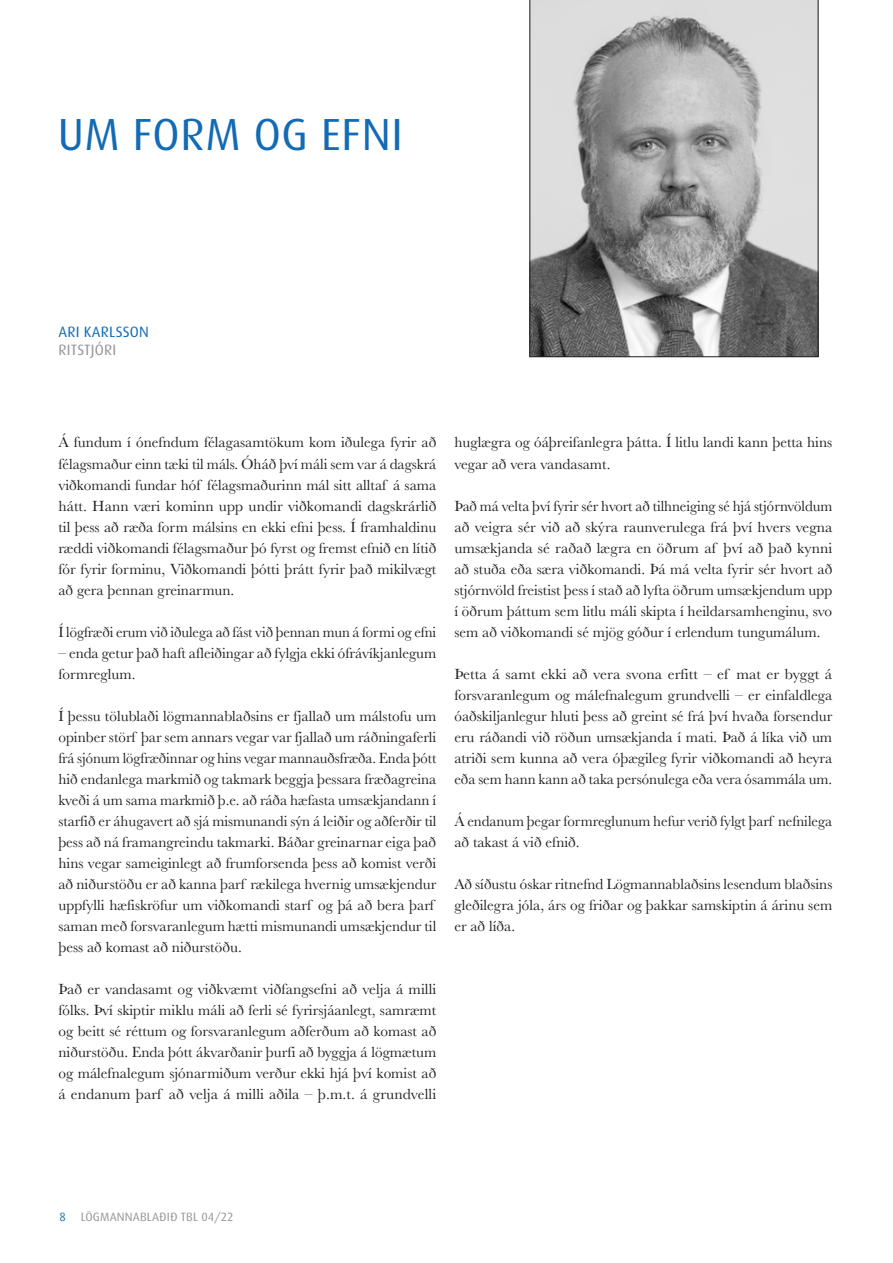
<style>
.page{position:relative;width:893px;height:1263px;background:#fff}
.page>*{position:absolute;margin:0;border:0;box-sizing:border-box;transform-origin:0 0}
.t1{font:45px "Dax";letter-spacing:.015em;color:#126bb4}
.t2{font:15.3px/21px "Baskerville";color:#231f20;text-align:justify}
.t3{font:15px "Dax";letter-spacing:.015em;color:#126bb4}
.t4{font:15px "Dax";letter-spacing:.015em;color:#939598}
.t5{font:12px "Dax";letter-spacing:.015em;color:#939598}
.s1{color:#126bb4}
</style>
<div class="page">
<svg style="left:529px;top:0;width:289px;height:357px;background:#a5a5a5"></svg>
<h1 class="t1" style="left:58px;top:110px;width:347px">UM FORM OG EFNI</h1>
<p class="t3" style="left:58px;top:324px;width:92px">ARI KARLSSON</p>
<p class="t4" style="left:58px;top:342px;width:59px">RITSTJÓRI</p>
<p class="t2" style="left:58px;top:432px;width:380px">Á fundum í ónefndum félagasamtökum kom iðulega fyrir að félagsmaður einn tæki til máls. Óháð því máli sem var á dagskrá viðkomandi fundar hóf félagsmaðurinn mál sitt alltaf á sama hátt. Hann væri kominn upp undir viðkomandi dagskrárlið til þess að ræða form málsins en ekki efni þess. Í framhaldinu ræddi viðkomandi félagsmaður þó fyrst og fremst efnið en lítið fór fyrir forminu, Viðkomandi þótti þrátt fyrir það mikilvægt að gera þennan greinarmun.</p>
<p class="t2" style="left:58px;top:621px;width:379px">Í lögfræði erum við iðulega að fást við þennan mun á formi og efni</p>
<p class="t2" style="left:58px;top:642px;width:379px">– enda getur það haft afleiðingar að fylgja ekki ófrávíkjanlegum formreglum.</p>
<p class="t2" style="left:58px;top:705px;width:380px;text-align:left">Í þessu tölublaði lögmannablaðsins er fjallað um málstofu um opinber störf þar sem annars vegar var fjallað um ráðningaferli frá sjónum lögfræðinnar og hins vegar mannauðsfræða. Enda þótt hið endanlega markmið og takmark beggja þessara fræðagreina kveði á um sama markmið þ.e. að ráða hæfasta umsækjandann í starfið er áhugavert að sjá mismunandi sýn á leiðir og aðferðir til þess að ná framangreindu takmarki. Báðar greinarnar eiga það hins vegar sameiginlegt að frumforsenda þess að komist verði að niðurstöðu er að kanna þarf rækilega hvernig umsækjendur uppfylli hæfiskröfur um viðkomandi starf og þá að bera þarf saman með forsvaranlegum hætti mismunandi umsækjendur til þess að komast að niðurstöðu.</p>
<p class="t2" style="left:58px;top:978px;width:379px">Það er vandasamt og viðkvæmt viðfangsefni að velja á milli fólks. Því skiptir miklu máli að ferli sé fyrirsjáanlegt, samræmt og beitt sé réttum og forsvaranlegum aðferðum að komast að niðurstöðu. Enda þótt ákvarðanir þurfi að byggja á lögmætum og málefnalegum sjónarmiðum verður ekki hjá því komist að á endanum þarf að velja á milli aðila – þ.m.t. á grundvelli</p>
<p class="t2" style="left:454px;top:432px;width:379px">huglægra og óáþreifanlegra þátta. Í litlu landi kann þetta hins vegar að vera vandasamt.</p>
<p class="t2" style="left:454px;top:495px;width:380px">Það má velta því fyrir sér hvort að tilhneiging sé hjá stjórnvöldum að veigra sér við að skýra raunverulega frá því hvers vegna umsækjanda sé raðað lægra en öðrum af því að það kynni að stuða eða særa viðkomandi. Þá má velta fyrir sér hvort að stjórnvöld freistist þess í stað að lyfta öðrum umsækjendum upp í öðrum þáttum sem litlu máli skipta í heildarsamhenginu, svo sem að viðkomandi sé mjög góður í erlendum tungumálum.</p>
<p class="t2" style="left:454px;top:663px;width:379px">Þetta á samt ekki að vera svona erfitt – ef mat er byggt á forsvaranlegum og málefnalegum grundvelli – er einfaldlega óaðskiljanlegur hluti þess að greint sé frá því hvaða forsendur eru ráðandi við röðun umsækjanda í mati. Það á líka við um atriði sem kunna að vera óþægileg fyrir viðkomandi að heyra eða sem hann kann að taka persónulega eða vera ósammála um.</p>
<p class="t2" style="left:454px;top:810px;width:379px">Á endanum þegar formreglunum hefur verið fylgt þarf nefnilega að takast á við efnið.</p>
<p class="t2" style="left:454px;top:873px;width:379px">Að síðustu óskar ritnefnd Lögmannablaðsins lesendum blaðsins gleðilegra jóla, árs og friðar og þakkar samskiptin á árinu sem er að líða.</p>
<p class="t5" style="left:60px;top:1210px;width:176px"><span class="s1">8</span> LÖGMANNABLAÐIÐ TBL 04/22</p>
</div>
